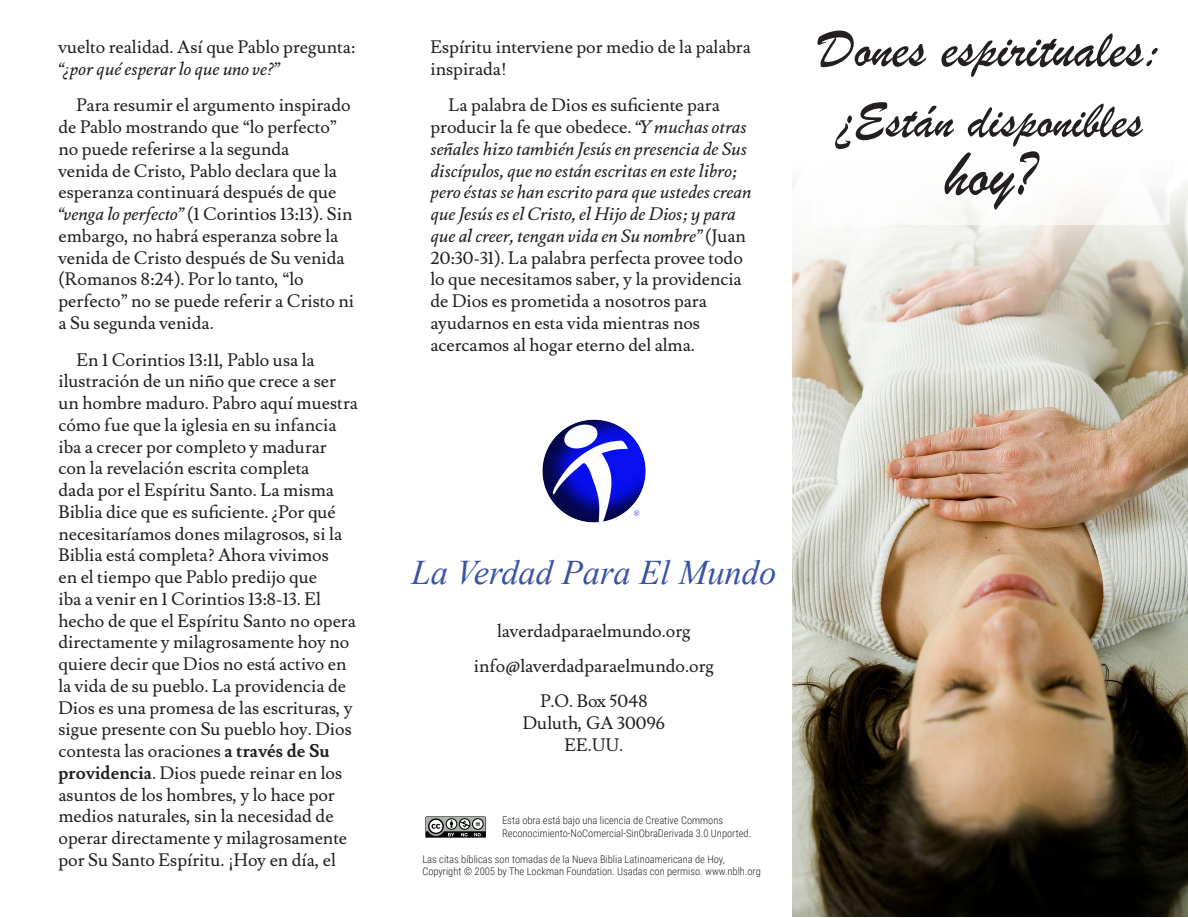
<style>
.page{position:relative;width:1188px;height:918px;background:#fff}
.page>*{position:absolute;margin:0;border:0;box-sizing:border-box;transform-origin:0 0}
.t1{font:66px "Brush Script";color:#231f20}
.t2{font:55.5px "Brush Script";color:#231f20}
.t3{font:51px "Brush Script";color:#231f20}
.t4{font:italic 34.5px "Times New Roman";color:#3a53a3}
.tractText{font:18px/21.8px "Lusitana";color:#231f20}
.t5{font:300 10.5px/12.6px "Roboto Condensed";color:#231f20}
.s1{font-style:italic}
.s2{font-weight:700}
</style>
<div class="page">
<img style="left:792px;top:174px;width:396px;height:743px">
<div style="left:811px;top:6px;width:358px;height:219px;background:#fff"></div>
<img style="left:542px;top:419px;width:104px;height:104px">
<svg style="left:425px;top:816px;width:61px;height:22px"></svg>
<p class="tractText" style="left:58px;top:37px;width:298px">vuelto realidad. Así que Pablo pregunta: <span class="s1">“¿por qué esperar lo que uno ve?”</span></p>
<p class="tractText" style="left:58px;top:95px;width:297px;text-indent:18px">Para resumir el argumento inspirado de Pablo mostrando que “lo perfecto” no puede referirse a la segunda<br>venida de Cristo, Pablo declara que la esperanza continuará después de que <span class="s1">“venga lo perfecto”</span> (1 Corintios 13:13). Sin embargo, no habrá esperanza sobre la venida de Cristo después de Su venida (Romanos 8:24). Por lo tanto, “lo perfecto” no se puede referir a Cristo ni a Su segunda venida.</p>
<p class="tractText" style="left:58px;top:349px;width:301px;text-indent:18px">En 1 Corintios 13:11, Pablo usa la ilustración de un niño que crece a ser un hombre maduro. Pabro aquí muestra cómo fue que la iglesia en su infancia iba a crecer por completo y madurar con la revelación escrita completa<br>dada por el Espíritu Santo. La misma Biblia dice que es suficiente. ¿Por qué necesitaríamos dones milagrosos, si la Biblia está completa? Ahora vivimos<br>en el tiempo que Pablo predijo que<br>iba a venir en 1 Corintios 13:8-13. El hecho de que el Espíritu Santo no opera directamente y milagrosamente hoy no quiere decir que Dios no está activo en la vida de su pueblo. La providencia de Dios es una promesa de las escrituras, y sigue presente con Su pueblo hoy. Dios contesta las oraciones <span class="s2">a través de Su providencia</span>. Dios puede reinar en los asuntos de los hombres, y lo hace por medios naturales, sin la necesidad de operar directamente y milagrosamente por Su Santo Espíritu. ¡Hoy en día, el</p>
<p class="tractText" style="left:430px;top:37px;width:322px">Espíritu interviene por medio de la palabra inspirada!</p>
<p class="tractText" style="left:430px;top:95px;width:322px;text-indent:18px">La palabra de Dios es suficiente para producir la fe que obedece. <span class="s1">“Y muchas otras señales hizo también Jesús en presencia de Sus discípulos, que no están escritas en este libro; pero éstas se han escrito para que ustedes crean que Jesús es el Cristo, el Hijo de Dios; y para que al creer, tengan vida en Su nombre”</span> (Juan 20:30-31). La palabra perfecta provee todo lo que necesitamos saber, y la providencia de Dios es prometida a nosotros para ayudarnos en esta vida mientras nos acercamos al hogar eterno del alma.</p>
<p class="t2" style="left:819px;top:12px;width:344px">Dones espirituales:</p>
<p class="t3" style="left:838px;top:87px;width:306px">¿Están disponibles</p>
<p class="t1" style="left:945px;top:131px;width:92px">hoy?</p>
<p class="t4" style="left:412px;top:549px;width:366px">La Verdad Para El Mundo</p>
<p class="tractText" style="left:497px;top:620px;width:195px">laverdadparaelmundo.org</p>
<p class="tractText" style="left:474px;top:656px;width:242px">info@laverdadparaelmundo.org</p>
<p class="tractText" style="left:540px;top:691px;width:109px">P.O. Box 5048</p>
<p class="tractText" style="left:523px;top:713px;width:144px">Duluth, GA 30096</p>
<p class="tractText" style="left:565px;top:734px;width:60px">EE.UU.</p>
<p class="t5" style="left:502px;top:814px;width:251px">Esta obra está bajo una licencia de Creative Commons<br>Reconocimiento-NoComercial-SinObraDerivada 3.0 Unported.</p>
<p class="t5" style="left:422px;top:852px;width:340px">Las citas bíblicas son tomadas de la Nueva Biblia Latinoamericana de Hoy,<br>Copyright © 2005 by The Lockman Foundation. Usadas con permiso. www.nblh.org</p>
</div>
